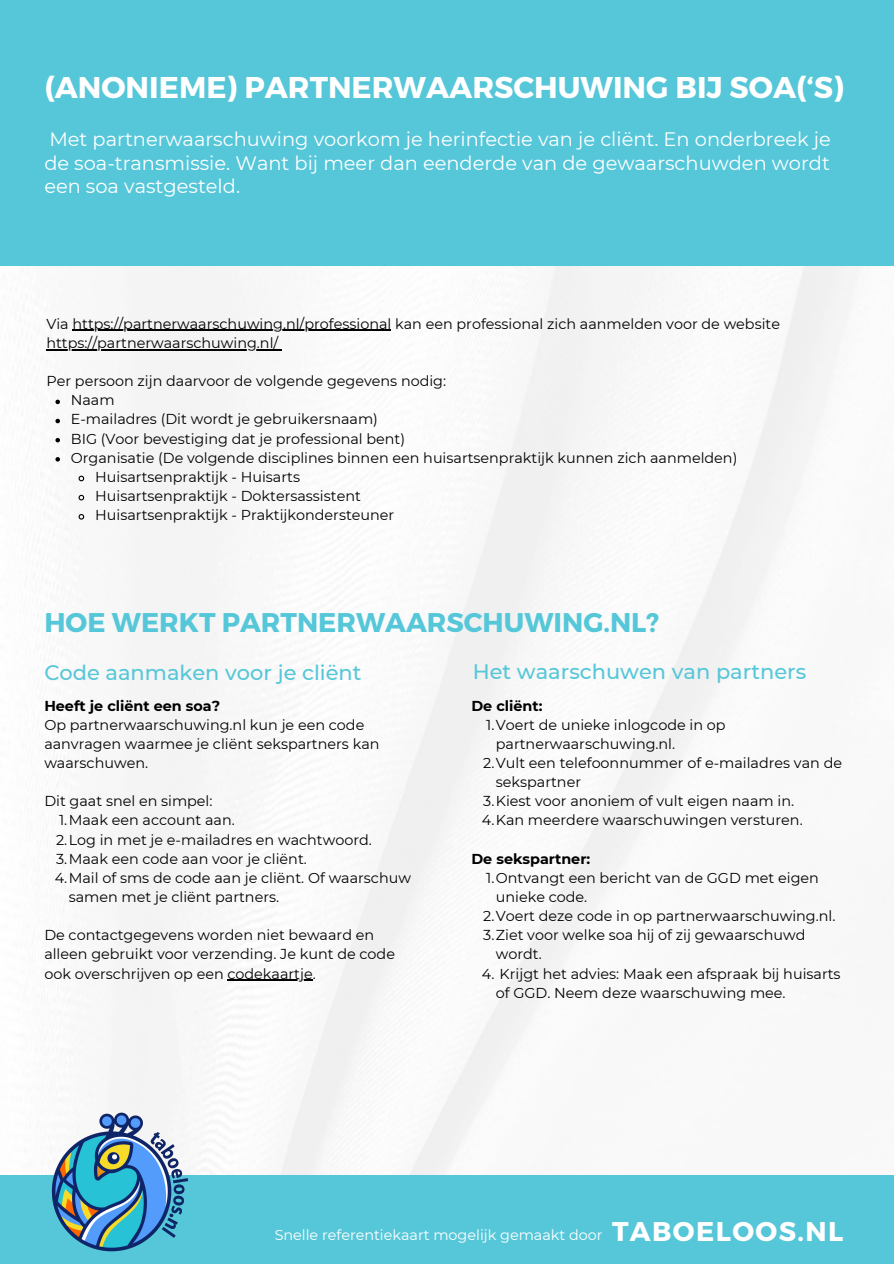
<style>
.page{position:relative;width:894px;height:1264px;background:#fff}
.page>*{position:absolute;margin:0;border:0;box-sizing:border-box;transform-origin:0 0}
.t1{font:700 30px "Montserrat";color:#fff}
.t2{font:700 27px "Montserrat";color:#55c7d9}
.t3{font:700 27px "Montserrat";letter-spacing:.055em;color:#fff}
.t4{font:500 21px "Montserrat";color:#55c7d9}
.t5{font:19.35px/23.7px "Montserrat";color:#fff;text-align:justify}
.t6{font:14.4px/19.2px "Montserrat";color:#000}
.t7{font:700 14.4px "Montserrat";color:#000}
.t8{font:14.4px "Montserrat";color:#fff}
</style>
<div class="page">
<img style="left:0;top:0;width:893px;height:1175px">
<div style="left:0;top:1px;width:893px;height:265px;background:#55c7d9"></div>
<div style="left:0;top:1175px;width:893px;height:88px;background:#55c7d9"></div>
<img style="left:33px;top:1104px;width:169px;height:148px">
<svg style="left:55px;top:399px;width:5px;height:5px"></svg>
<svg style="left:55px;top:419px;width:5px;height:4px"></svg>
<svg style="left:55px;top:438px;width:5px;height:4px"></svg>
<svg style="left:55px;top:457px;width:5px;height:4px"></svg>
<svg style="left:78px;top:475px;width:7px;height:7px"></svg>
<svg style="left:78px;top:494px;width:7px;height:7px"></svg>
<svg style="left:78px;top:513px;width:7px;height:7px"></svg>
<hr style="left:72px;top:330px;width:319px;height:1px;background:#000">
<hr style="left:46px;top:349px;width:232px;height:1px;background:#000">
<hr style="left:227px;top:979px;width:85px;height:1px;background:#000">
<p class="t1" style="left:44px;top:67px;width:801px">(ANONIEME) PARTNERWAARSCHUWING BIJ SOA(‘S)</p>
<p class="t5" style="left:44px;top:127px;width:787px">Met partnerwaarschuwing voorkom je herinfectie van je cliënt. En onderbreek je de soa-transmissie. Want bij meer dan eenderde van de gewaarschuwden wordt een soa vastgesteld.</p>
<p class="t6" style="left:46px;top:314px;width:735px">Via https://partnerwaarschuwing.nl/professional kan een professional zich aanmelden voor de website https://partnerwaarschuwing.nl/</p>
<p class="t6" style="left:46px;top:371px;width:401px">Per persoon zijn daarvoor de volgende gegevens nodig:</p>
<p class="t6" style="left:71px;top:390px;width:45px">Naam</p>
<p class="t6" style="left:71px;top:409px;width:308px">E-mailadres (Dit wordt je gebruikersnaam)</p>
<p class="t6" style="left:71px;top:429px;width:336px">BIG (Voor bevestiging dat je professional bent)</p>
<p class="t6" style="left:71px;top:448px;width:667px">Organisatie (De volgende disciplines binnen een huisartsenpraktijk kunnen zich aanmelden)</p>
<p class="t6" style="left:95px;top:467px;width:206px">Huisartsenpraktijk - Huisarts</p>
<p class="t6" style="left:95px;top:486px;width:267px">Huisartsenpraktijk - Doktersassistent</p>
<p class="t6" style="left:95px;top:505px;width:300px">Huisartsenpraktijk - Praktijkondersteuner</p>
<p class="t2" style="left:44px;top:604px;width:616px">HOE WERKT PARTNERWAARSCHUWING.NL?</p>
<p class="t4" style="left:44px;top:659px;width:318px">Code aanmaken voor je cliënt</p>
<p class="t4" style="left:472px;top:658px;width:335px">Het waarschuwen van partners</p>
<p class="t7" style="left:44px;top:696px;width:177px">Heeft je cliënt een soa?</p>
<p class="t6" style="left:44px;top:715px;width:336px">Op partnerwaarschuwing.nl kun je een code aanvragen waarmee je cliënt sekspartners kan waarschuwen.</p>
<p class="t6" style="left:44px;top:791px;width:170px">Dit gaat snel en simpel:</p>
<p class="t6" style="left:59px;top:810px;width:177px">1.Maak een account aan.</p>
<p class="t6" style="left:56px;top:829px;width:317px">2.Log in met je e-mailadres en wachtwoord.</p>
<p class="t6" style="left:56px;top:849px;width:252px">3.Maak een code aan voor je cliënt.</p>
<p class="t6" style="left:69px;top:868px;width:344px;text-indent:-14px">4.Mail of sms de code aan je cliënt. Of waarschuw samen met je cliënt partners.</p>
<p class="t6" style="left:44px;top:925px;width:352px">De contactgegevens worden niet bewaard en alleen gebruikt voor verzending. Je kunt de code ook overschrijven op een codekaartje.</p>
<p class="t7" style="left:471px;top:696px;width:73px">De cliënt:</p>
<p class="t6" style="left:495px;top:715px;width:231px;text-indent:-10px">1.Voert de unieke inlogcode in op partnerwaarschuwing.nl.</p>
<p class="t6" style="left:495px;top:753px;width:347px;text-indent:-13px">2.Vult een telefoonnummer of e-mailadres van de sekspartner</p>
<p class="t6" style="left:483px;top:791px;width:312px">3.Kiest voor anoniem of vult eigen naam in.</p>
<p class="t6" style="left:482px;top:810px;width:322px">4.Kan meerdere waarschuwingen versturen.</p>
<p class="t7" style="left:471px;top:849px;width:120px">De sekspartner:</p>
<p class="t6" style="left:495px;top:868px;width:324px;text-indent:-10px">1.Ontvangt een bericht van de GGD met eigen unieke code.</p>
<p class="t6" style="left:483px;top:906px;width:353px">2.Voert deze code in op partnerwaarschuwing.nl.</p>
<p class="t6" style="left:495px;top:925px;width:311px;text-indent:-13px">3.Ziet voor welke soa hij of zij gewaarschuwd wordt.</p>
<p class="t6" style="left:495px;top:963px;width:346px;text-indent:-14px">4. Krijgt het advies: Maak een afspraak bij huisarts of GGD. Neem deze waarschuwing mee.</p>
<p class="t8" style="left:274px;top:1226px;width:329px">Snelle referentiekaart mogelijk gemaakt door</p>
<p class="t3" style="left:612px;top:1213px;width:233px">TABOELOOS.NL</p>
</div>
